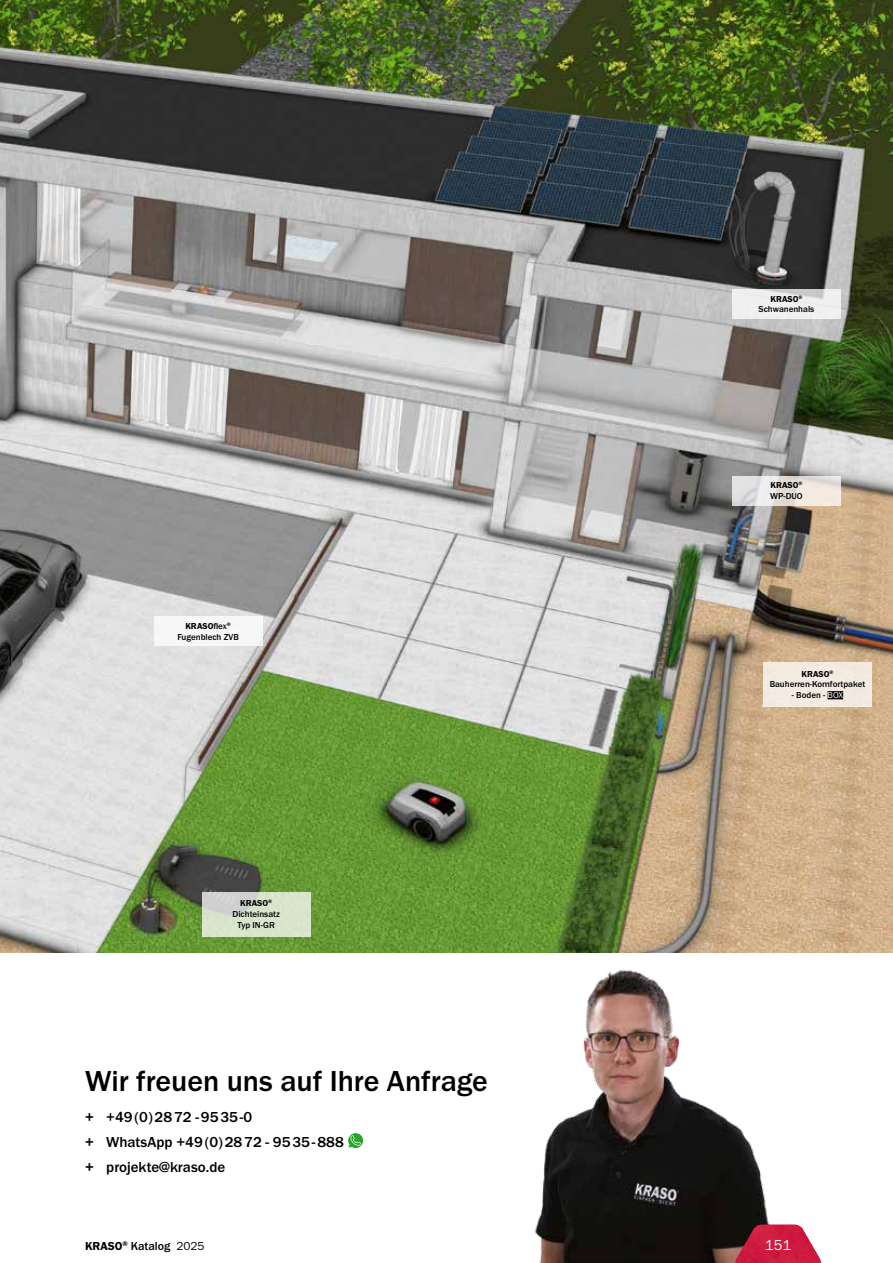
<style>
.page{position:relative;width:893px;height:1263px;background:#fff}
.page>*{position:absolute;margin:0;border:0;box-sizing:border-box;transform-origin:0 0}
.t1{font:500 30px "Franklin Gothic URW";color:#000}
.t2{font:500 15px/25px "Franklin Gothic URW";color:#000}
.t3{font:15px "Franklin Gothic URW Boo";color:#fff}
.t4{font:500 12px "Franklin Gothic URW";letter-spacing:-.005em;color:#000}
.t5{font:500 9px/10.8px "Franklin Gothic URW";color:#000;text-align:center}
.t6{font:9px "Franklin Gothic URW Dem";color:#000}
.s1{font-family:"Franklin Gothic URW";font-weight:500}
.s2{font-family:"Franklin Gothic URW Dem";font-weight:400}
.s3{font-family:"Franklin Gothic URW Boo";font-weight:400;color:#fff}
.s4{font-family:"Franklin Gothic URW Boo";font-weight:400}
</style>
<div class="page">
<img style="left:0;top:0;width:893px;height:952px">
<svg style="left:732px;top:289px;width:109px;height:30px;fill:#efefef"></svg>
<div style="left:763px;top:662px;width:109px;height:45px;background:#f3ebe1"></div>
<div style="left:154px;top:617px;width:108px;height:29px;background:#f7f7f7"></div>
<svg style="left:732px;top:476px;width:109px;height:29px;background:#e6e3df"></svg>
<img style="left:189px;top:794px;width:704px;height:469px">
<div style="left:828px;top:691px;width:15px;height:8px;background:#000"></div>
<img style="left:735px;top:1225px;width:86px;height:38px">
<p class="t6" style="left:770px;top:293px;width:34px">KRASO<sup>®</sup></p>
<p class="t5" style="left:759px;top:304px;width:57px">Schwanenhals</p>
<p class="t6" style="left:185px;top:620px;width:47px">KRASO<span class="s1">flex</span><sup>®</sup></p>
<p class="t5" style="left:177px;top:631px;width:63px">Fugenblech ZVB</p>
<p class="t6" style="left:240px;top:898px;width:34px">KRASO<sup>®</sup></p>
<p class="t5" style="left:232px;top:908px;width:49px">Dichteinsatz<br>Typ IN-GR</p>
<h1 class="t1" style="left:85px;top:1062px;width:404px">Wir freuen uns auf Ihre Anfrage</h1>
<h2 class="t2" style="left:85px;top:1104px;width:260px"><span class="s2">+</span> +49(0)2872 -9535-0<br><span class="s2">+</span> WhatsApp +49(0)2872 - 9535-888 <span class="s2">+</span> projekte@kraso.de</h2>
<p class="t6" style="left:770px;top:480px;width:34px">KRASO<sup>®</sup></p>
<p class="t5" style="left:770px;top:490px;width:34px">WP-DUO</p>
<p class="t6" style="left:801px;top:668px;width:34px">KRASO<sup>®</sup></p>
<p class="t5" style="left:770px;top:679px;width:97px">Bauherren-Komfortpaket</p>
<p class="t5" style="left:792px;top:690px;width:53px">- Boden - <span class="s3">BOX</span></p>
<h3 class="t4" style="left:85px;top:1239px;width:121px"><span class="s2">KRASO</span><sup>®</sup> Katalog <span class="s4">2025</span></h3>
<h2 class="t3" style="left:765px;top:1236px;width:28px">151</h2>
</div>
